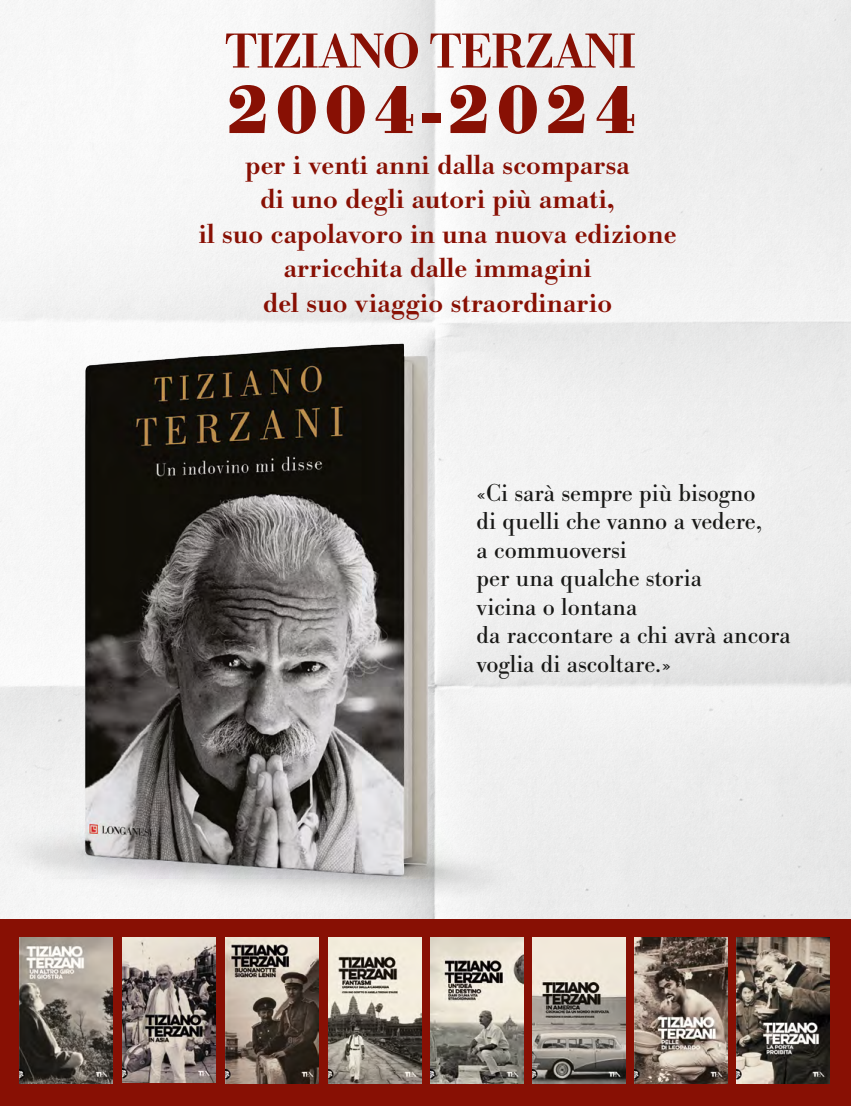
<style>
.page{position:relative;width:851px;height:1106px;background:#fff}
.page>*{position:absolute;margin:0;border:0;box-sizing:border-box;transform-origin:0 0}
.t1{font:700 70.5px "Bodoni URW";letter-spacing:.1em;color:#881004}
.t2{font:500 51px "Bodoni URW";letter-spacing:-.025em;color:#881004}
.t3{font:500 28.65px/34.3px "Bodoni URW";letter-spacing:.01em;color:#881004;text-align:center}
.t4{font:25.5px/28.5px "Bodoni URW";color:#1a1a18}
</style>
<div class="page">
<img style="left:0;top:304px;width:586px;height:615px">
<div style="left:0;top:919px;width:850px;height:187px;background:#881004"></div>
<img style="left:19px;top:937px;width:93px;height:146px">
<img style="left:122px;top:937px;width:93px;height:145px">
<img style="left:225px;top:937px;width:93px;height:146px">
<img style="left:328px;top:937px;width:93px;height:146px">
<img style="left:430px;top:937px;width:93px;height:146px">
<img style="left:532px;top:937px;width:93px;height:146px">
<img style="left:634px;top:937px;width:93px;height:146px">
<img style="left:736px;top:937px;width:93px;height:146px">
<h2 class="t2" style="left:225px;top:21px;width:412px">TIZIANO TERZANI</h2>
<h1 class="t1" style="left:227px;top:68px;width:411px">2004-2024</h1>
<p class="t3" style="left:199px;top:148px;width:479px">per i venti anni dalla scomparsa<br>di uno degli autori più amati,<br>il suo capolavoro in una nuova edizione arricchita dalle immagini<br>del suo viaggio straordinario</p>
<p class="t4" style="left:476px;top:478px;width:316px">«Ci sarà sempre più bisogno<br>di quelli che vanno a vedere,<br>a commuoversi<br>per una qualche storia<br>vicina o lontana<br>da raccontare a chi avrà ancora voglia di ascoltare.»</p>
</div>
